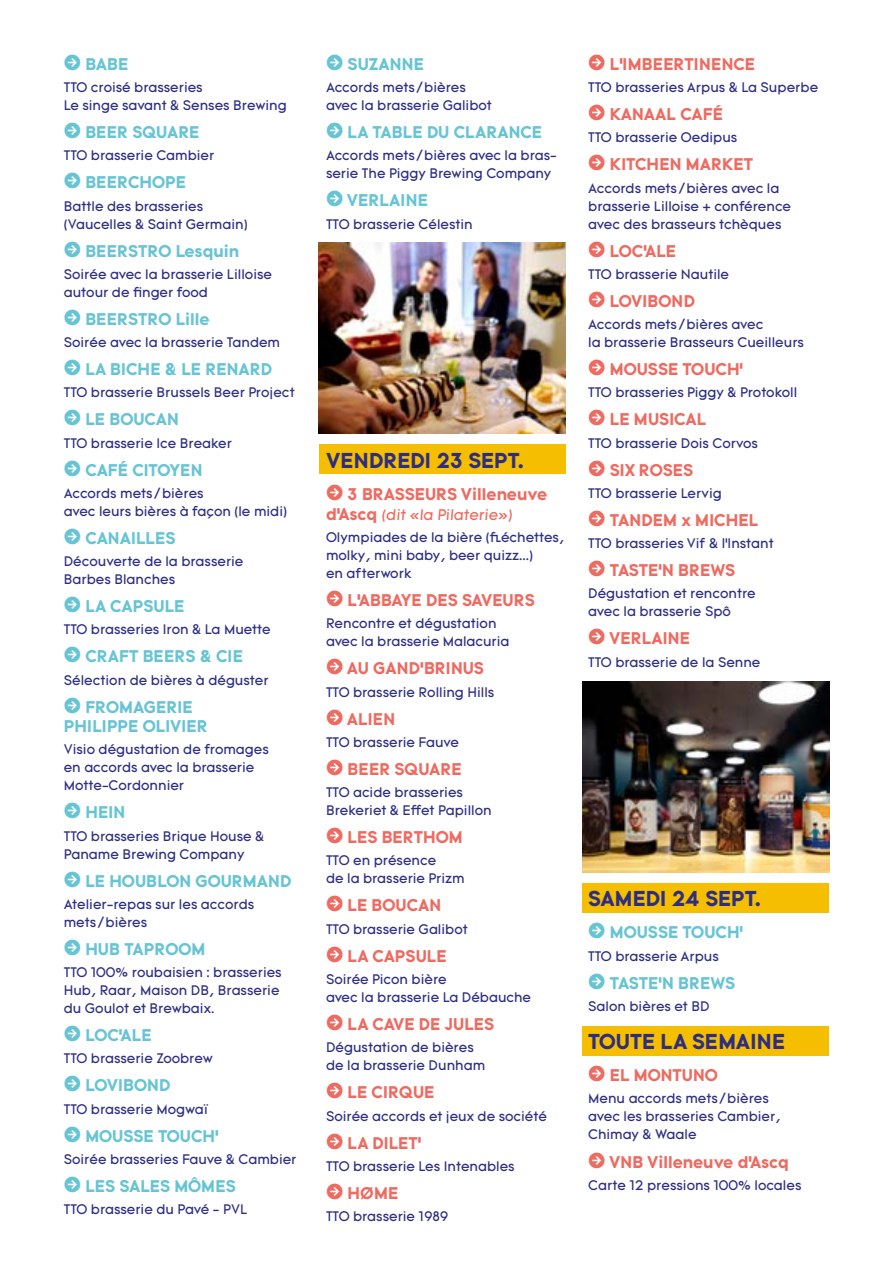
<style>
.page{position:relative;width:893px;height:1263px;background:#fff}
.page>*{position:absolute;margin:0;border:0;box-sizing:border-box;transform-origin:0 0}
.t1{font:700 21px "Tomica";color:#2d2e83}
.t2{font:700 16.5px/19.5px "Tomica";color:#66c4d4}
.t3{font:700 16.5px "Tomica";color:#ed6b61}
.t4{font:15px "Tomica";color:#ed6b61}
.t5{font:13.5px/18px "Tomica";color:#2d2e83}
.s1{font-size:21px}
.s2{font-weight:700;font-size:16.5px}
</style>
<div class="page">
<img style="left:319px;top:242px;width:247px;height:191px">
<img style="left:583px;top:681px;width:246px;height:192px">
<div style="left:583px;top:883px;width:246px;height:30px;background:#f5bf00"></div>
<div style="left:583px;top:1026px;width:246px;height:29px;background:#f5bf00"></div>
<div style="left:319px;top:444px;width:247px;height:30px;background:#f5bf00"></div>
<p class="t2" style="left:64px;top:54px;width:66px"><span class="s1">➜</span> BABE</p>
<p class="t5" style="left:64px;top:79px;width:225px">TTO croisé brasseries<br>Le singe savant &amp; Senses Brewing</p>
<p class="t2" style="left:64px;top:122px;width:137px"><span class="s1">➜</span> BEER SQUARE</p>
<p class="t5" style="left:64px;top:147px;width:152px">TTO brasserie Cambier</p>
<p class="t2" style="left:64px;top:172px;width:124px"><span class="s1">➜</span> BEERCHOPE</p>
<p class="t5" style="left:64px;top:197px;width:185px">Battle des brasseries (Vaucelles &amp; Saint Germain)</p>
<p class="t2" style="left:64px;top:240px;width:177px"><span class="s1">➜</span> BEERSTRO Lesquin</p>
<p class="t5" style="left:64px;top:266px;width:210px">Soirée avec la brasserie Lilloise autour de finger food</p>
<p class="t2" style="left:64px;top:309px;width:147px"><span class="s1">➜</span> BEERSTRO Lille</p>
<p class="t5" style="left:64px;top:334px;width:218px">Soirée avec la brasserie Tandem</p>
<p class="t2" style="left:64px;top:359px;width:210px"><span class="s1">➜</span> LA BICHE &amp; LE RENARD</p>
<p class="t5" style="left:64px;top:384px;width:232px">TTO brasserie Brussels Beer Project</p>
<p class="t2" style="left:64px;top:409px;width:117px"><span class="s1">➜</span> LE BOUCAN</p>
<p class="t5" style="left:64px;top:434px;width:170px">TTO brasserie Ice Breaker</p>
<p class="t2" style="left:64px;top:459px;width:140px"><span class="s1">➜</span> CAFÉ CITOYEN</p>
<p class="t5" style="left:64px;top:485px;width:225px">Accords mets /bières<br>avec leurs bières à façon (le midi)</p>
<p class="t2" style="left:64px;top:528px;width:113px"><span class="s1">➜</span> CANAILLES</p>
<p class="t5" style="left:64px;top:553px;width:181px">Découverte de la brasserie<br>Barbes Blanches</p>
<p class="t2" style="left:64px;top:596px;width:122px"><span class="s1">➜</span> LA CAPSULE</p>
<p class="t5" style="left:64px;top:621px;width:208px">TTO brasseries Iron &amp; La Muette</p>
<p class="t2" style="left:64px;top:646px;width:181px"><span class="s1">➜</span> CRAFT BEERS &amp; CIE</p>
<p class="t5" style="left:64px;top:671px;width:206px">Sélection de bières à déguster</p>
<p class="t2" style="left:64px;top:696px;width:145px"><span class="s1">➜</span> FROMAGERIE<br>PHILIPPE OLIVIER</p>
<p class="t5" style="left:64px;top:741px;width:207px">Visio dégustation de fromages en accords avec la brasserie<br>Motte-Cordonnier</p>
<p class="t2" style="left:64px;top:802px;width:63px"><span class="s1">➜</span> HEIN</p>
<p class="t5" style="left:64px;top:828px;width:202px">TTO brasseries Brique House &amp;<br>Paname Brewing Company</p>
<p class="t2" style="left:64px;top:870px;width:229px"><span class="s1">➜</span> LE HOUBLON GOURMAND</p>
<p class="t5" style="left:64px;top:896px;width:192px">Atelier-repas sur les accords mets /bières</p>
<p class="t2" style="left:64px;top:939px;width:143px"><span class="s1">➜</span> HUB TAPROOM</p>
<p class="t5" style="left:64px;top:964px;width:219px">TTO 100% roubaisien : brasseries<br>Hub, Raar, Maison DB, Brasserie du Goulot et Brewbaix.</p>
<p class="t2" style="left:64px;top:1025px;width:89px"><span class="s1">➜</span> LOC’ALE</p>
<p class="t5" style="left:64px;top:1050px;width:151px">TTO brasserie Zoobrew</p>
<p class="t2" style="left:64px;top:1075px;width:108px"><span class="s1">➜</span> LOVIBOND</p>
<p class="t5" style="left:64px;top:1101px;width:146px">TTO brasserie Mogwaï</p>
<p class="t2" style="left:64px;top:1125px;width:157px"><span class="s1">➜</span> MOUSSE TOUCH’</p>
<p class="t5" style="left:64px;top:1151px;width:234px">Soirée brasseries Fauve &amp; Cambier</p>
<p class="t2" style="left:64px;top:1176px;width:173px"><span class="s1">➜</span> LES SALES MÔMES</p>
<p class="t5" style="left:64px;top:1201px;width:185px">TTO brasserie du Pavé - PVL</p>
<p class="t2" style="left:326px;top:54px;width:100px"><span class="s1">➜</span> SUZANNE</p>
<p class="t5" style="left:326px;top:79px;width:167px">Accords mets /bières avec la brasserie Galibot</p>
<p class="t2" style="left:326px;top:122px;width:218px"><span class="s1">➜</span> LA TABLE DU CLARANCE</p>
<p class="t5" style="left:326px;top:147px;width:232px">Accords mets /bières avec la bras&shy;serie The Piggy Brewing Company</p>
<p class="t2" style="left:326px;top:190px;width:103px"><span class="s1">➜</span> VERLAINE</p>
<p class="t5" style="left:326px;top:215px;width:148px">TTO brasserie Célestin</p>
<h1 class="t1" style="left:326px;top:447px;width:200px">VENDREDI 23 SEPT.</h1>
<p class="t3" style="left:326px;top:484px;width:223px"><span class="s1">➜</span> 3 BRASSEURS Villeneuve</p>
<p class="t4" style="left:326px;top:505px;width:189px"><span class="s2">d’Ascq</span> (dit «la Pilaterie»)</p>
<p class="t5" style="left:326px;top:529px;width:240px">Olympiades de la bière (fléchettes, molky, mini baby, beer quizz...)<br>en afterwork</p>
<p class="t3" style="left:326px;top:590px;width:210px"><span class="s1">➜</span> L’ABBAYE DES SAVEURS</p>
<p class="t5" style="left:326px;top:615px;width:185px">Rencontre et dégustation avec la brasserie Malacuria</p>
<p class="t3" style="left:326px;top:658px;width:160px"><span class="s1">➜</span> AU GAND’BRINUS</p>
<p class="t5" style="left:326px;top:684px;width:170px">TTO brasserie Rolling Hills</p>
<p class="t3" style="left:326px;top:708px;width:71px"><span class="s1">➜</span> ALIEN</p>
<p class="t5" style="left:326px;top:734px;width:135px">TTO brasserie Fauve</p>
<p class="t3" style="left:326px;top:758px;width:137px"><span class="s1">➜</span> BEER SQUARE</p>
<p class="t5" style="left:326px;top:784px;width:167px">TTO acide brasseries<br>Brekeriet &amp; Effet Papillon</p>
<p class="t3" style="left:326px;top:827px;width:138px"><span class="s1">➜</span> LES BERTHOM</p>
<p class="t5" style="left:326px;top:852px;width:140px">TTO en présence<br>de la brasserie Prizm</p>
<p class="t3" style="left:326px;top:895px;width:117px"><span class="s1">➜</span> LE BOUCAN</p>
<p class="t5" style="left:326px;top:921px;width:143px">TTO brasserie Galibot</p>
<p class="t3" style="left:326px;top:945px;width:122px"><span class="s1">➜</span> LA CAPSULE</p>
<p class="t5" style="left:326px;top:971px;width:207px">Soirée Picon bière<br>avec la brasserie La Débauche</p>
<p class="t3" style="left:326px;top:1013px;width:170px"><span class="s1">➜</span> LA CAVE DE JULES</p>
<p class="t5" style="left:326px;top:1039px;width:161px">Dégustation de bières de la brasserie Dunham</p>
<p class="t3" style="left:326px;top:1082px;width:110px"><span class="s1">➜</span> LE CIRQUE</p>
<p class="t5" style="left:326px;top:1107px;width:222px">Soirée accords et jeux de société</p>
<p class="t3" style="left:326px;top:1132px;width:97px"><span class="s1">➜</span> LA DILET’</p>
<p class="t5" style="left:326px;top:1158px;width:190px">TTO brasserie Les Intenables</p>
<p class="t3" style="left:326px;top:1182px;width:74px"><span class="s1">➜</span> HØME</p>
<p class="t5" style="left:326px;top:1208px;width:124px">TTO brasserie 1989</p>
<p class="t3" style="left:588px;top:53px;width:168px"><span class="s1">➜</span> L’IMBEERTINENCE</p>
<p class="t5" style="left:588px;top:79px;width:231px">TTO brasseries Arpus &amp; La Superbe</p>
<p class="t3" style="left:588px;top:103px;width:136px"><span class="s1">➜</span> KANAAL CAFÉ</p>
<p class="t5" style="left:588px;top:129px;width:151px">TTO brasserie Oedipus</p>
<p class="t3" style="left:588px;top:154px;width:166px"><span class="s1">➜</span> KITCHEN MARKET</p>
<p class="t5" style="left:588px;top:179px;width:204px">Accords mets /bières avec la brasserie Lilloise + conférence avec des brasseurs tchèques</p>
<p class="t3" style="left:588px;top:240px;width:89px"><span class="s1">➜</span> LOC’ALE</p>
<p class="t5" style="left:588px;top:266px;width:142px">TTO brasserie Nautile</p>
<p class="t3" style="left:588px;top:290px;width:108px"><span class="s1">➜</span> LOVIBOND</p>
<p class="t5" style="left:588px;top:316px;width:217px">Accords mets /bières avec<br>la brasserie Brasseurs Cueilleurs</p>
<p class="t3" style="left:588px;top:358px;width:157px"><span class="s1">➜</span> MOUSSE TOUCH’</p>
<p class="t5" style="left:588px;top:384px;width:211px">TTO brasseries Piggy &amp; Protokoll</p>
<p class="t3" style="left:588px;top:409px;width:119px"><span class="s1">➜</span> LE MUSICAL</p>
<p class="t5" style="left:588px;top:434px;width:171px">TTO brasserie Dois Corvos</p>
<p class="t3" style="left:588px;top:459px;width:107px"><span class="s1">➜</span> SIX ROSES</p>
<p class="t5" style="left:588px;top:485px;width:135px">TTO brasserie Lervig</p>
<p class="t3" style="left:588px;top:509px;width:172px"><span class="s1">➜</span> TANDEM x MICHEL</p>
<p class="t5" style="left:588px;top:535px;width:187px">TTO brasseries Vif &amp; l’Instant</p>
<p class="t3" style="left:588px;top:560px;width:149px"><span class="s1">➜</span> TASTE’N BREWS</p>
<p class="t5" style="left:588px;top:585px;width:169px">Dégustation et rencontre avec la brasserie Spô</p>
<p class="t3" style="left:588px;top:628px;width:103px"><span class="s1">➜</span> VERLAINE</p>
<p class="t5" style="left:588px;top:653px;width:174px">TTO brasserie de la Senne</p>
<h1 class="t1" style="left:588px;top:885px;width:174px">SAMEDI 24 SEPT.</h1>
<p class="t2" style="left:588px;top:922px;width:157px"><span class="s1">➜</span> MOUSSE TOUCH’</p>
<p class="t5" style="left:588px;top:948px;width:132px">TTO brasserie Arpus</p>
<p class="t2" style="left:588px;top:973px;width:149px"><span class="s1">➜</span> TASTE’N BREWS</p>
<p class="t5" style="left:588px;top:998px;width:123px">Salon bières et BD</p>
<h1 class="t1" style="left:588px;top:1028px;width:198px">TOUTE LA SEMAINE</h1>
<p class="t3" style="left:588px;top:1065px;width:131px"><span class="s1">➜</span> EL MONTUNO</p>
<p class="t5" style="left:588px;top:1090px;width:194px">Menu accords mets /bières avec les brasseries Cambier,<br>Chimay &amp; Waale</p>
<p class="t3" style="left:588px;top:1151px;width:202px"><span class="s1">➜</span> VNB Villeneuve d’Ascq</p>
<p class="t5" style="left:588px;top:1177px;width:215px">Carte 12 pressions 100% locales</p>
</div>
